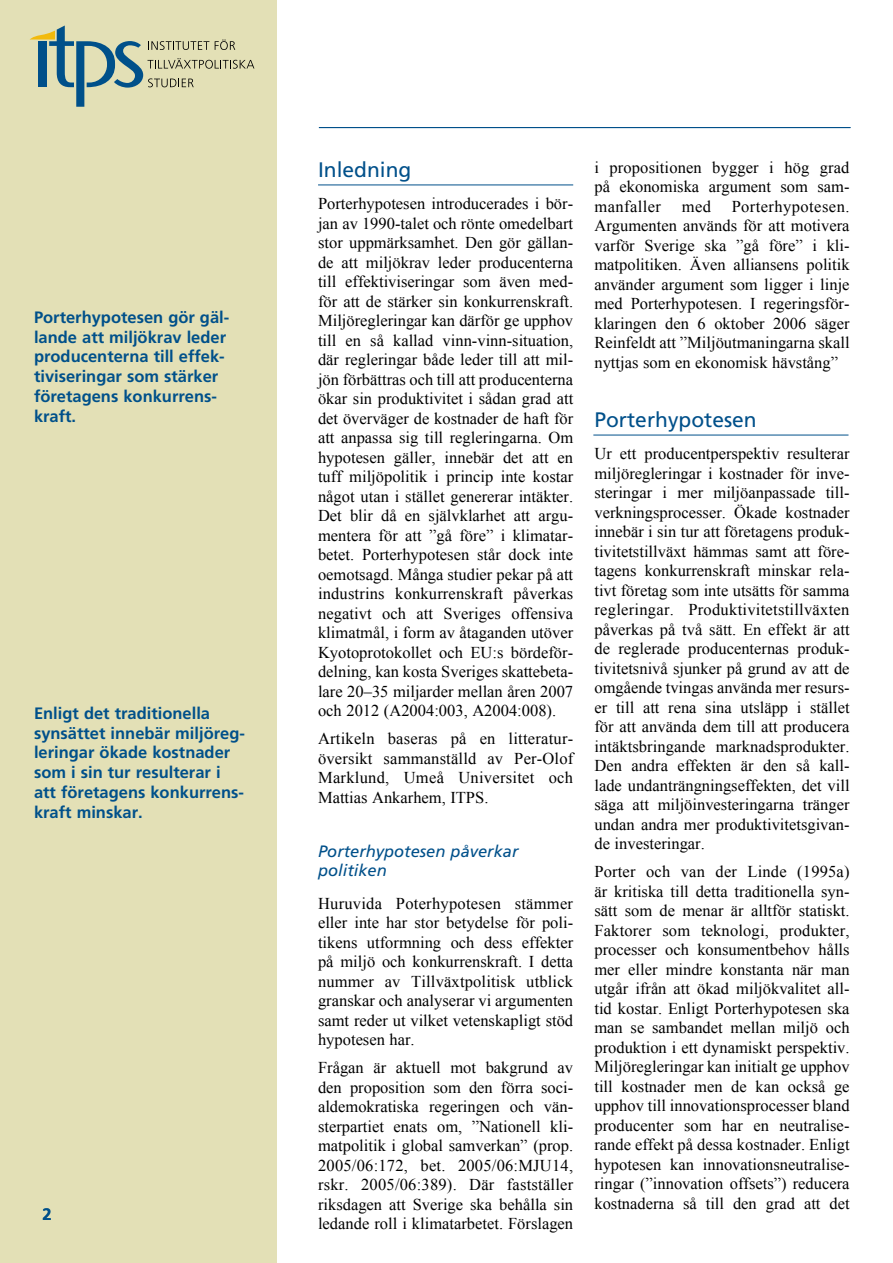
<style>
.page{position:relative;width:893px;height:1263px;background:#fff}
.page>*{position:absolute;margin:0;border:0;box-sizing:border-box;transform-origin:0 0}
.t1{font:21px "Frutiger";color:#00508a}
.t2{font:16.5px/19.5px "Times New Roman";color:#000;text-align:justify}
.t3{font:700 16.5px/19.8px "Frutiger";color:#00508a}
.t4{font:italic 16.5px/19.8px "Frutiger";color:#00508a}
</style>
<div class="page">
<div style="left:0;top:0;width:276px;height:1263px;background:#e3e0b6"></div>
<svg style="left:30px;top:26px;width:224px;height:81px"></svg>
<hr style="left:319px;top:127px;width:531px;height:1px;background:#00508a">
<hr style="left:318px;top:185px;width:255px;height:1px;background:#00508a">
<hr style="left:593px;top:435px;width:255px;height:1px;background:#00508a">
<p class="t3" style="left:34px;top:307px;width:197px">Porterhypotesen gör gäl&shy;lande att miljökrav leder producenterna till effek&shy;tiviseringar som stärker företagens konkurrens&shy;kraft.</p>
<p class="t3" style="left:34px;top:703px;width:212px">Enligt det traditionella synsättet innebär miljöreg&shy;leringar ökade kostnader som i sin tur resulterar i att företagens konkurrens&shy;kraft minskar.</p>
<p class="t1" style="left:318px;top:157px;width:95px">Inledning</p>
<p class="t2" style="left:318px;top:194px;width:257px">Porterhypotesen introducerades i bör&shy;jan av 1990-talet och rönte omedelbart stor uppmärksamhet. Den gör gällan&shy;de att miljökrav leder producenterna till effektiviseringar som även med&shy;för att de stärker sin konkurrenskraft.<br>Miljöregleringar kan därför ge upphov till en så kallad vinn-vinn-situation, där regleringar både leder till att mil&shy;jön förbättras och till att producenterna ökar sin produktivitet i sådan grad att det överväger de kostnader de haft för att anpassa sig till regleringarna. Om hypotesen gäller, innebär det att en tuff miljöpolitik i princip inte kostar något utan i stället genererar intäkter.<br>Det blir då en självklarhet att argu&shy;mentera för att ”gå före” i klimatar&shy;betet. Porterhypotesen står dock inte oemotsagd. Många studier pekar på att industrins konkurrenskraft påverkas negativt och att Sveriges offensiva klimatmål, i form av åtaganden utöver Kyotoprotokollet och EU:s bördeför&shy;delning, kan kosta Sveriges skattebeta&shy;lare 20–35 miljarder mellan åren 2007 och 2012 (A2004:003, A2004:008).</p>
<p class="t2" style="left:318px;top:729px;width:257px">Artikeln baseras på en litteratur&shy;översikt sammanställd av Per-Olof Marklund, Umeå Universitet och Mattias Ankarhem, ITPS.</p>
<p class="t4" style="left:318px;top:841px;width:202px">Porterhypotesen påverkar politiken</p>
<p class="t2" style="left:318px;top:893px;width:257px">Huruvida Poterhypotesen stämmer eller inte har stor betydelse för poli&shy;tikens utformning och dess effekter på miljö och konkurrenskraft. I detta nummer av Tillväxtpolitisk utblick granskar och analyserar vi argumenten samt reder ut vilket vetenskapligt stöd hypotesen har.</p>
<p class="t2" style="left:318px;top:1058px;width:257px">Frågan är aktuell mot bakgrund av den proposition som den förra soci&shy;aldemokratiska regeringen och vän&shy;sterpartiet enats om, ”Nationell kli&shy;matpolitik i global samverkan” (prop.<br>2005/06:172, bet. 2005/06:MJU14, rskr. 2005/06:389). Där fastställer riksdagen att Sverige ska behålla sin ledande roll i klimatarbetet. Förslagen</p>
<p class="t2" style="left:594px;top:157px;width:257px">i propositionen bygger i hög grad på ekonomiska argument som sam&shy;manfaller med</p>
<p class="t2" style="left:594px;top:196px;width:257px;text-indent:137px">Porterhypotesen.<br>Argumenten används för att motivera varför Sverige ska ”gå före” i kli&shy;matpolitiken. Även alliansens politik använder argument som ligger i linje med Porterhypotesen. I regeringsför&shy;klaringen den 6 oktober 2006 säger Reinfeldt att ”Miljöutmaningarna skall nyttjas som en ekonomisk hävstång”</p>
<p class="t1" style="left:594px;top:407px;width:164px">Porterhypotesen</p>
<p class="t2" style="left:594px;top:444px;width:257px">Ur ett producentperspektiv resulterar miljöregleringar i kostnader för inve&shy;steringar i mer miljöanpassade till&shy;verkningsprocesser. Ökade kostnader innebär i sin tur att företagens produk&shy;tivitetstillväxt hämmas samt att före&shy;tagens konkurrenskraft minskar rela&shy;tivt företag som inte utsätts för samma regleringar. Produktivitetstillväxten påverkas på två sätt. En effekt är att de reglerade producenternas produk&shy;tivitetsnivå sjunker på grund av att de omgående tvingas använda mer resurs&shy;er till att rena sina utsläpp i stället för att använda dem till att producera intäktsbringande marknadsprodukter.<br>Den andra effekten är den så kal - lade undanträngningseffekten, det vill säga att miljöinvesteringarna tränger undan andra mer produktivitetsgivan&shy;de investeringar.</p>
<p class="t2" style="left:594px;top:862px;width:257px">Porter och van der Linde (1995a) är kritiska till detta traditionella syn&shy;sätt som de menar är alltför statiskt.<br>Faktorer som teknologi, produkter, processer och konsumentbehov hålls mer eller mindre konstanta när man utgår ifrån att ökad miljökvalitet all&shy;tid kostar. Enligt Porterhypotesen ska man se sambandet mellan miljö och produktion i ett dynamiskt perspektiv.<br>Miljöregleringar kan initialt ge upphov till kostnader men de kan också ge upphov till innovationsprocesser bland producenter som har en neutralise&shy;rande effekt på dessa kostnader. Enligt hypotesen kan innovationsneutralise&shy;ringar (”innovation offsets”) reducera kostnaderna så till den grad att det</p>
</div>
